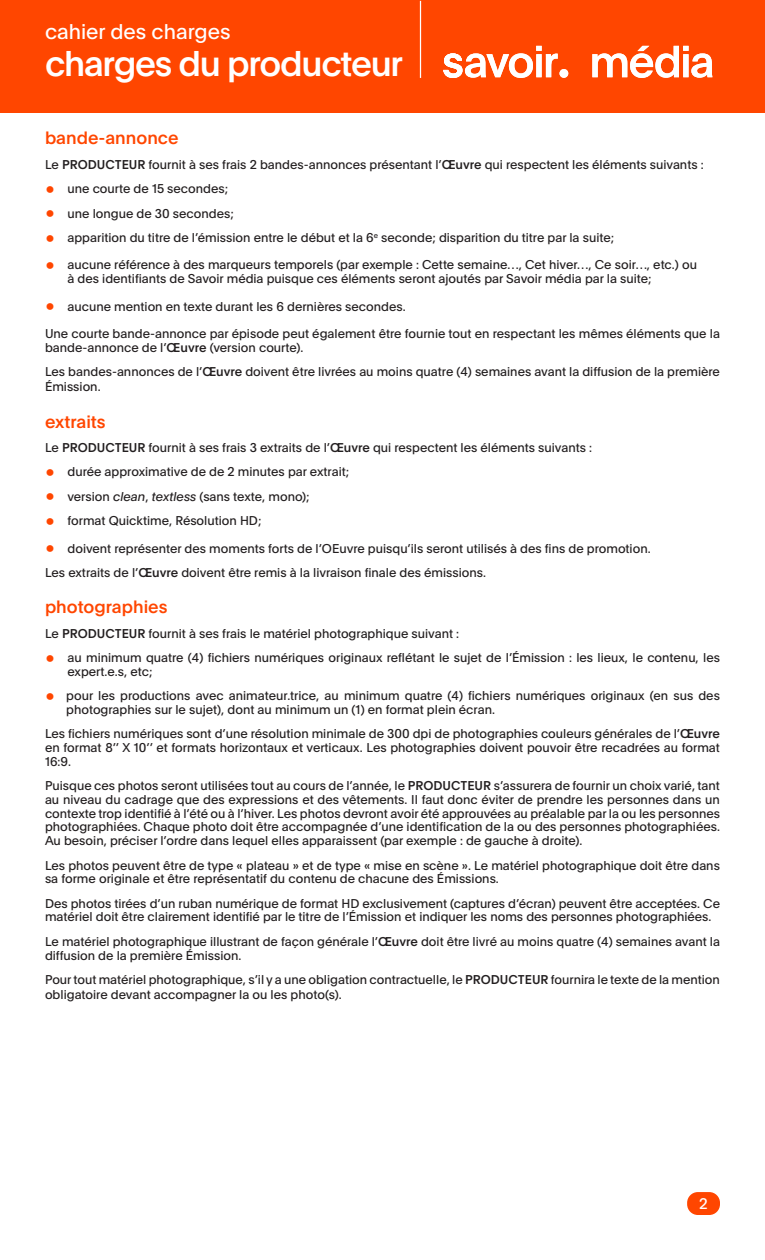
<style>
.page{position:relative;width:765px;height:1260px;background:#fff}
.page>*{position:absolute;margin:0;border:0;box-sizing:border-box;transform-origin:0 0}
.t1{font:500 35px "Plain";letter-spacing:-.035em;color:#fff}
.t2{font:20.88px "Plain";color:#fff}
.t3{font:500 17.5px "Plain";color:#ff4600}
.t4{font:15px "Plain";color:#fff}
.t5{font:12.5px/13.8px "Plain";color:#231f20}
.s1{font-weight:500}
.s2{font-size:22.5px;color:#ff4600}
.s3{font-style:italic}
</style>
<div class="page">
<div style="left:0;top:0;width:765px;height:113px;background:#ff4600"></div>
<hr style="left:420px;top:1px;width:1px;height:77px;background:#fff">
<svg style="left:443px;top:46px;width:115px;height:32px"></svg>
<svg style="left:592px;top:46px;width:120px;height:32px"></svg>
<div style="left:560px;top:69px;width:8px;height:9px;background:#fff;border-radius:50%"></div>
<div style="left:687px;top:1192px;width:33px;height:23px;background:#ff4600;border-radius:11px"></div>
<p class="t2" style="left:45px;top:16px;width:187px">cahier des charges</p>
<p class="t1" style="left:45px;top:38px;width:360px">charges du producteur</p>
<p class="t3" style="left:45px;top:126px;width:135px">bande-annonce</p>
<p class="t5" style="left:45px;top:157px;width:660px">Le <span class="s1">PRODUCTEUR</span> fournit à ses frais 2 bandes-annonces présentant l’<span class="s1">Œuvre</span> qui respectent les éléments suivants :</p>
<p class="t5" style="left:45px;top:181px;width:185px"><span class="s2">•</span> une courte de 15 secondes;</p>
<p class="t5" style="left:45px;top:206px;width:190px"><span class="s2">•</span> une longue de 30 secondes;</p>
<p class="t5" style="left:45px;top:230px;width:571px"><span class="s2">•</span> apparition du titre de l’émission entre le début et la 6<sup>e</sup> seconde; disparition du titre par la suite;</p>
<p class="t5" style="left:45px;top:258px;width:653px"><span class="s2">•</span> aucune référence à des marqueurs temporels (par exemple : Cette semaine…, Cet hiver…, Ce soir…, etc.) ou</p>
<p class="t5" style="left:68px;top:271px;width:586px">à des identifiants de Savoir média puisque ces éléments seront ajoutés par Savoir média par la suite;</p>
<p class="t5" style="left:45px;top:299px;width:362px"><span class="s2">•</span> aucune mention en texte durant les 6 dernières secondes.</p>
<p class="t5" style="left:45px;top:326px;width:677px">Une courte bande-annonce par épisode peut également être fournie tout en respectant les mêmes éléments que la bande-annonce de l’<span class="s1">Œuvre</span> (version courte).</p>
<p class="t5" style="left:45px;top:364px;width:676px;line-height:15px">Les bandes-annonces de l’<span class="s1">Œuvre</span> doivent être livrées au moins quatre (4) semaines avant la diffusion de la première<br>Émission.</p>
<p class="t3" style="left:45px;top:409px;width:62px">extraits</p>
<p class="t5" style="left:45px;top:440px;width:549px">Le <span class="s1">PRODUCTEUR</span> fournit à ses frais 3 extraits de l’<span class="s1">Œuvre</span> qui respectent les éléments suivants :</p>
<p class="t5" style="left:45px;top:464px;width:306px"><span class="s2">•</span> durée approximative de de 2 minutes par extrait;</p>
<p class="t5" style="left:45px;top:489px;width:266px"><span class="s2">•</span> version <span class="s3">clean</span>, <span class="s3">textless</span> (sans texte, mono);</p>
<p class="t5" style="left:45px;top:513px;width:218px"><span class="s2">•</span> format Quicktime, Résolution HD;</p>
<p class="t5" style="left:45px;top:541px;width:607px"><span class="s2">•</span> doivent représenter des moments forts de l’OEuvre puisqu’ils seront utilisés à des fins de promotion.</p>
<p class="t5" style="left:45px;top:565px;width:443px">Les extraits de l’<span class="s1">Œuvre</span> doivent être remis à la livraison finale des émissions.</p>
<p class="t3" style="left:45px;top:594px;width:124px">photographies</p>
<p class="t5" style="left:45px;top:626px;width:416px">Le <span class="s1">PRODUCTEUR</span> fournit à ses frais le matériel photographique suivant :</p>
<p class="t5" style="left:68px;top:650px;width:654px;text-indent:-22px"><span class="s2">•</span> au minimum quatre (4) fichiers numériques originaux reflétant le sujet de l’Émission : les lieux, le contenu, les expert.e.s, etc;</p>
<p class="t5" style="left:66px;top:688px;width:655px;text-indent:-21px"><span class="s2">•</span> pour les productions avec animateur.trice, au minimum quatre (4) fichiers numériques originaux (en sus des photographies sur le sujet), dont au minimum un (1) en format plein écran.</p>
<p class="t5" style="left:45px;top:726px;width:677px;text-align:justify">Les fichiers numériques sont d’une résolution minimale de 300 dpi de photographies couleurs générales de l’<span class="s1">Œuvre </span>en format 8’’ X 10’’ et formats horizontaux et verticaux. Les photographies doivent pouvoir être recadrées au format 16:9.</p>
<p class="t5" style="left:45px;top:778px;width:677px;text-align:justify">Puisque ces photos seront utilisées tout au cours de l’année, le <span class="s1">PRODUCTEUR</span> s’assurera de fournir un choix varié, tant au niveau du cadrage que des expressions et des vêtements. Il faut donc éviter de prendre les personnes dans un contexte trop identifié à l’été ou à l’hiver. Les photos devront avoir été approuvées au préalable par la ou les personnes photographiées. Chaque photo doit être accompagnée d’une identification de la ou des personnes photographiées.<br>Au besoin, préciser l’ordre dans lequel elles apparaissent (par exemple : de gauche à droite).</p>
<p class="t5" style="left:45px;top:858px;width:676px">Les photos peuvent être de type « plateau » et de type « mise en scène ». Le matériel photographique doit être dans sa forme originale et être représentatif du contenu de chacune des Émissions.</p>
<p class="t5" style="left:45px;top:896px;width:677px">Des photos tirées d’un ruban numérique de format HD exclusivement (captures d’écran) peuvent être acceptées. Ce matériel doit être clairement identifié par le titre de l’Émission et indiquer les noms des personnes photographiées.</p>
<p class="t5" style="left:45px;top:934px;width:677px">Le matériel photographique illustrant de façon générale l’<span class="s1">Œuvre</span> doit être livré au moins quatre (4) semaines avant la diffusion de la première Émission.</p>
<p class="t5" style="left:45px;top:971px;width:676px;line-height:15px">Pour tout matériel photographique, s’il y a une obligation contractuelle, le <span class="s1">PRODUCTEUR</span> fournira le texte de la mention obligatoire devant accompagner la ou les photo(s).</p>
<p class="t4" style="left:699px;top:1193px;width:10px">2</p>
</div>
